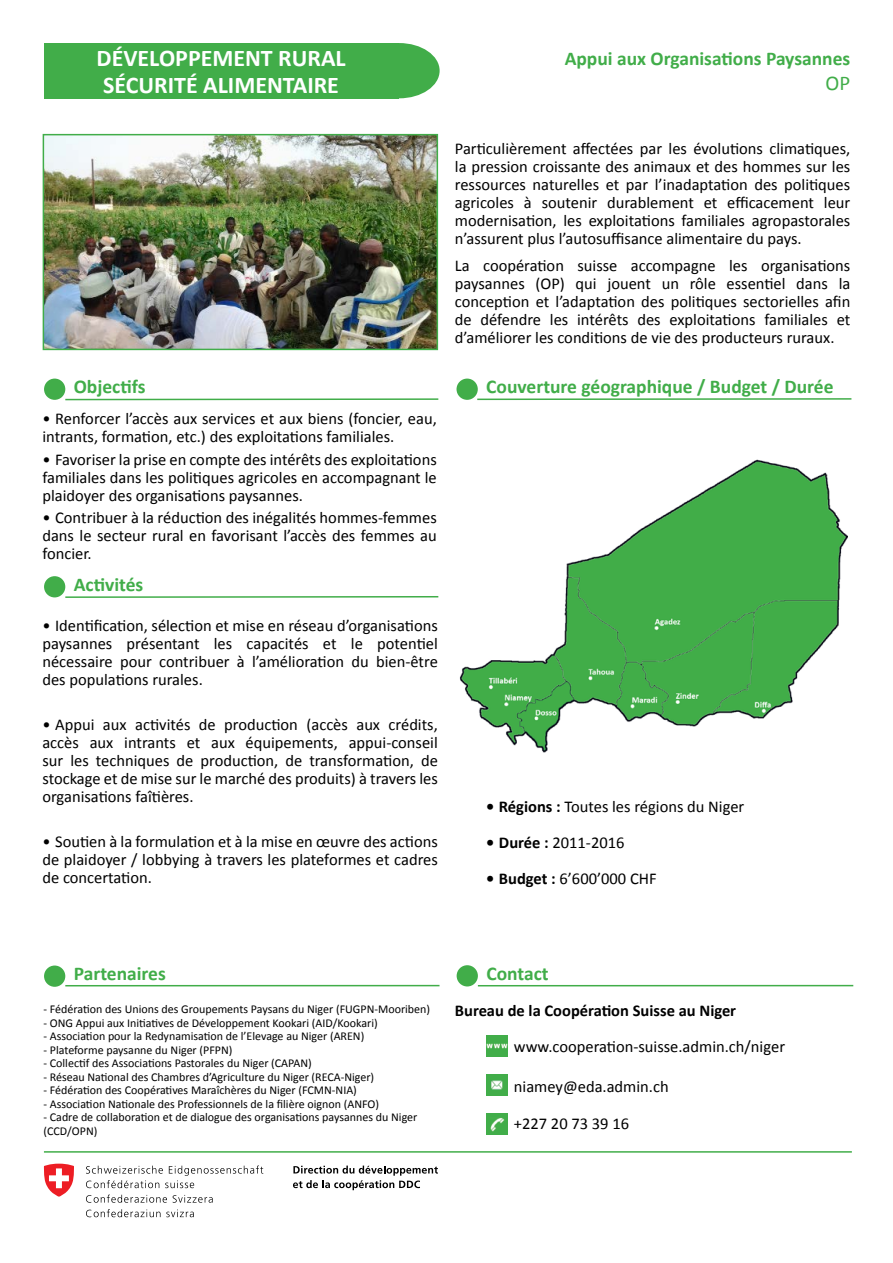
<style>
.page{position:relative;width:893px;height:1263px;background:#fff}
.page>*{position:absolute;margin:0;border:0;box-sizing:border-box;transform-origin:0 0}
.t1{font:700 24px/27px "Calibri";color:#fff}
.t2{font:21px "Calibri";color:#41ad49}
.t3{font:700 19.5px "Calibri";color:#41ad49}
.t4{font:16.5px/18px "Calibri";color:#000;text-align:justify}
.t5{font:700 16.5px "Calibri";color:#000}
.t6{font:12px/13.5px "Calibri";color:#000}
.s1{font-weight:700}
</style>
<div class="page">
<div style="left:359px;top:43px;width:81px;height:55px;background:#41ad49;border-radius:50%"></div>
<div style="left:44px;top:43px;width:354px;height:55px;background:#41ad49"></div>
<hr style="left:44px;top:1151px;width:808px;height:2px;background:#41ad49">
<img style="left:486px;top:1035px;width:22px;height:21px">
<img style="left:486px;top:1074px;width:22px;height:21px">
<img style="left:486px;top:1113px;width:22px;height:21px">
<hr style="left:477px;top:398px;width:374px;height:2px;background:#41ad49">
<div style="left:456px;top:379px;width:22px;height:21px;background:#41ad49;border-radius:50%"></div>
<hr style="left:65px;top:398px;width:373px;height:2px;background:#41ad49">
<div style="left:44px;top:379px;width:21px;height:21px;background:#41ad49;border-radius:50%"></div>
<hr style="left:65px;top:596px;width:373px;height:2px;background:#41ad49">
<div style="left:44px;top:576px;width:21px;height:21px;background:#41ad49;border-radius:50%"></div>
<hr style="left:478px;top:985px;width:375px;height:1px;background:#41ad49">
<div style="left:457px;top:965px;width:21px;height:21px;background:#41ad49;border-radius:50%"></div>
<hr style="left:65px;top:985px;width:374px;height:1px;background:#41ad49">
<div style="left:44px;top:965px;width:21px;height:22px;background:#41ad49;border-radius:50%"></div>
<svg style="left:86px;top:1165px;width:177px;height:23px"></svg>
<svg style="left:86px;top:1194px;width:81px;height:9px"></svg>
<svg style="left:173px;top:1195px;width:40px;height:8px"></svg>
<svg style="left:86px;top:1209px;width:108px;height:8px"></svg>
<svg style="left:44px;top:1163px;width:30px;height:33px"></svg>
<svg style="left:293px;top:1165px;width:145px;height:25px"></svg>
<img style="left:46px;top:137px;width:389px;height:210px">
<div style="left:43px;top:134px;width:395px;height:216px;border:2px solid #41ad49"></div>
<img style="left:459px;top:459px;width:389px;height:294px">
<h1 class="t1" style="left:97px;top:45px;width:251px">DÉVELOPPEMENT RURAL<br>SÉCURITÉ ALIMENTAIRE</h1>
<p class="t3" style="left:565px;top:46px;width:287px">Appui aux Organisations Paysannes</p>
<p class="t2" style="left:826px;top:70px;width:26px">OP</p>
<p class="t4" style="left:455px;top:140px;width:397px">Particulièrement affectées par les évolutions climatiques, la pression croissante des animaux et des hommes sur les ressources naturelles et par l’inadaptation des politiques agricoles à soutenir durablement et efficacement leur modernisation, les exploitations familiales agropastorales n’assurent plus l’autosuffisance alimentaire du pays.</p>
<p class="t4" style="left:455px;top:257px;width:397px">La coopération suisse accompagne les organisations paysannes (OP) qui jouent un rôle essentiel dans la conception et l’adaptation des politiques sectorielles afin de défendre les intérêts des exploitations familiales et d’améliorer les conditions de vie des producteurs ruraux.</p>
<p class="t3" style="left:74px;top:374px;width:73px">Objectifs</p>
<p class="t3" style="left:486px;top:374px;width:349px">Couverture géographique / Budget / Durée</p>
<p class="t4" style="left:42px;top:410px;width:396px">• Renforcer l’accès aux services et aux biens (foncier, eau, intrants, formation, etc.) des exploitations familiales.</p>
<p class="t4" style="left:42px;top:450px;width:396px">• Favoriser la prise en compte des intérêts des exploitations familiales dans les politiques agricoles en accompagnant le plaidoyer des organisations paysannes.</p>
<p class="t4" style="left:42px;top:509px;width:396px">• Contribuer à la réduction des inégalités hommes-femmes dans le secteur rural en favorisant l’accès des femmes au foncier.</p>
<p class="t3" style="left:74px;top:572px;width:71px">Activités</p>
<p class="t4" style="left:42px;top:616px;width:397px">• Identification, sélection et mise en réseau d’organisations paysannes présentant les capacités et le potentiel nécessaire pour contribuer à l’amélioration du bien-être des populations rurales.</p>
<p class="t4" style="left:42px;top:715px;width:397px">• Appui aux activités de production (accès aux crédits, accès aux intrants et aux équipements, appui-conseil sur les techniques de production, de transformation, de stockage et de mise sur le marché des produits) à travers les organisations faîtières.</p>
<p class="t4" style="left:42px;top:832px;width:397px">• Soutien à la formulation et à la mise en œuvre des actions de plaidoyer / lobbying à travers les plateformes et cadres de concertation.</p>
<p class="t4" style="left:486px;top:797px;width:260px"><span class="s1">• Régions :</span> Toutes les régions du Niger</p>
<p class="t4" style="left:486px;top:833px;width:140px"><span class="s1">• Durée :</span> 2011-2016</p>
<p class="t4" style="left:486px;top:869px;width:172px"><span class="s1">• Budget :</span> 6’600’000 CHF</p>
<p class="t3" style="left:74px;top:961px;width:94px">Partenaires</p>
<p class="t3" style="left:486px;top:961px;width:64px">Contact</p>
<p class="t6" style="left:43px;top:1002px;width:388px">- Fédération des Unions des Groupements Paysans du Niger (FUGPN-Mooriben)</p>
<p class="t6" style="left:43px;top:1016px;width:336px">- ONG Appui aux Initiatives de Développement Kookari (AID/Kookari)</p>
<p class="t6" style="left:43px;top:1029px;width:322px">- Association pour la Redynamisation de l’Elevage au Niger (AREN)</p>
<p class="t6" style="left:43px;top:1043px;width:190px">- Plateforme paysanne du Niger (PFPN)</p>
<p class="t6" style="left:43px;top:1056px;width:270px">- Collectif des Associations Pastorales du Niger (CAPAN)</p>
<p class="t6" style="left:43px;top:1070px;width:332px">- Réseau National des Chambres d’Agriculture du Niger (RECA-Niger)</p>
<p class="t6" style="left:43px;top:1083px;width:315px">- Fédération des Coopératives Maraîchères du Niger (FCMN-NIA)</p>
<p class="t6" style="left:43px;top:1097px;width:337px">- Association Nationale des Professionnels de la filière oignon (ANFO)</p>
<p class="t6" style="left:43px;top:1110px;width:375px">- Cadre de collaboration et de dialogue des organisations paysannes du Niger (CCD/OPN)</p>
<p class="t5" style="left:455px;top:1000px;width:283px">Bureau de la Coopération Suisse au Niger</p>
<p class="t4" style="left:514px;top:1038px;width:273px">www.cooperation-suisse.admin.ch/niger</p>
<p class="t4" style="left:514px;top:1077px;width:156px">niamey@eda.admin.ch</p>
<p class="t4" style="left:514px;top:1115px;width:117px">+227 20 73 39 16</p>
</div>
